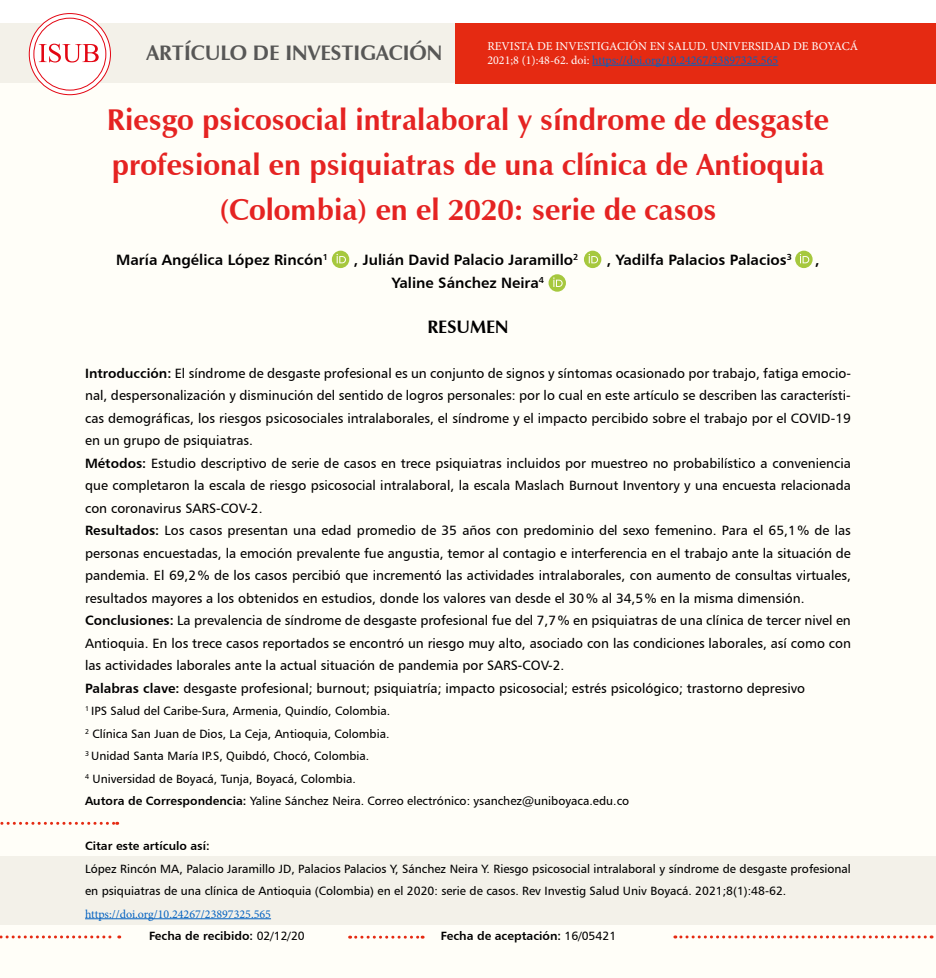
<style>
.page{position:relative;width:936px;height:978px;background:#fff}
.page>*{position:absolute;margin:0;border:0;box-sizing:border-box;transform-origin:0 0}
.t1{font:700 30px/45px "Zapf Humanist 601 BT";color:#e52322;text-align:center}
.t2{font:700 21px "Zapf Humanist 601 BT";color:#575756}
.t3{font:700 18px "Zapf Humanist 601 BT";color:#000}
.t4{font:15px "Humanist 777 BT Bold B";color:#000}
.t5{font:13.5px/22.5px "Humanist 777 BT Roman B";color:#000}
.t6{font:12px/22.5px "Humanist 777 BT Roman B";color:#000}
.t7{font:12px/14.4px "Minion Pro";color:#fff}
.t8{font:12px "Humanist 777 BT Bold B";color:#000}
.t9{font:12px "Minion Pro";color:#0563c1}
.s1{color:#0563c1}
.s2{font-family:"Humanist 777 BT Bold B"}
.s3{font-family:"Humanist 777 BT Roman B"}
</style>
<div class="page">
<div style="left:0;top:67px;width:935px;height:911px;background:#fffef8"></div>
<div style="left:455px;top:24px;width:480px;height:60px;background:#e52a12"></div>
<div style="left:0;top:24px;width:455px;height:59px;background:#f3f1e9"></div>
<svg style="left:29px;top:13px;width:82px;height:82px"></svg>
<svg style="left:0;top:935px;width:120px;height:3px"></svg>
<svg style="left:674px;top:935px;width:258px;height:3px"></svg>
<svg style="left:349px;top:936px;width:74px;height:3px"></svg>
<div style="left:0;top:857px;width:935px;height:68px;background:#f3f1e9"></div>
<hr style="left:592px;top:65px;width:186px;height:1px;background:#0563c1">
<svg style="left:0;top:822px;width:118px;height:3px"></svg>
<hr style="left:85px;top:918px;width:186px;height:1px;background:#0563c1">
<svg style="left:332px;top:251px;width:17px;height:17px"></svg>
<svg style="left:584px;top:251px;width:17px;height:17px"></svg>
<svg style="left:795px;top:251px;width:17px;height:17px"></svg>
<svg style="left:548px;top:274px;width:18px;height:18px"></svg>
<h2 class="t2" style="left:146px;top:40px;width:297px">ARTÍCULO DE INVESTIGACIÓN</h2>
<p class="t7" style="left:487px;top:39px;width:372px">REVISTA DE INVESTIGACIÓN EN SALUD. UNIVERSIDAD DE BOYACÁ<br>2021;8 (1):48-62. doi: <span class="s1">https://doi.org/10.24267/23897325.565</span></p>
<h1 class="t1" style="left:107px;top:97px;width:723px">Riesgo psicosocial intralaboral y síndrome de desgaste profesional en psiquiatras de una clínica de Antioquia (Colombia) en el 2020: serie de casos</h1>
<p class="t4" style="left:116px;top:250px;width:213px">María Angélica López Rincón<sup>1</sup></p>
<p class="t4" style="left:354px;top:250px;width:226px">, Julián David Palacio Jaramillo<sup>2</sup></p>
<p class="t4" style="left:606px;top:250px;width:187px">, Yadilfa Palacios Palacios<sup>3</sup></p>
<p class="t4" style="left:815px;top:250px;width:6px">,</p>
<p class="t4" style="left:392px;top:273px;width:154px">Yaline Sánchez Neira<sup>4</sup></p>
<h3 class="t3" style="left:427px;top:315px;width:83px">RESUMEN</h3>
<p class="t5" style="left:85px;top:361px;width:767px"><span class="s2">Introducción:</span> El síndrome de desgaste profesional es un conjunto de signos y síntomas ocasionado por trabajo, fatiga emocio&shy;nal, despersonalización y disminución del sentido de logros personales: por lo cual en este artículo se describen las característi&shy;cas demográficas, los riesgos psicosociales intralaborales, el síndrome y el impacto percibido sobre el trabajo por el COVID-19 en un grupo de psiquiatras.<br><span class="s2">Métodos:</span> Estudio descriptivo de serie de casos en trece psiquiatras incluidos por muestreo no probabilístico a conveniencia que completaron la escala de riesgo psicosocial intralaboral, la escala Maslach Burnout Inventory y una encuesta relacionada con coronavirus SARS-COV-2.<br><span class="s2">Resultados:</span> Los casos presentan una edad promedio de 35 años con predominio del sexo femenino. Para el 65,1% de las personas encuestadas, la emoción prevalente fue angustia, temor al contagio e interferencia en el trabajo ante la situación de pandemia. El 69,2% de los casos percibió que incrementó las actividades intralaborales, con aumento de consultas virtuales, resultados mayores a los obtenidos en estudios, donde los valores van desde el 30% al 34,5% en la misma dimensión.<br><span class="s2">Conclusiones:</span> La prevalencia de síndrome de desgaste profesional fue del 7,7% en psiquiatras de una clínica de tercer nivel en Antioquia. En los trece casos reportados se encontró un riesgo muy alto, asociado con las condiciones laborales, así como con las actividades laborales ante la actual situación de pandemia por SARS-COV-2.<br><span class="s2">Palabras clave:</span> desgaste profesional; burnout; psiquiatría; impacto psicosocial; estrés psicológico; trastorno depresivo</p>
<p class="t6" style="left:85px;top:699px;width:545px"><sup>1</sup> IPS Salud del Caribe-Sura, Armenia, Quindío, Colombia.<br><sup>2</sup> Clínica San Juan de Dios, La Ceja, Antioquia, Colombia.<br><sup>3</sup> Unidad Santa María IP.S, Quibdó, Chocó, Colombia.<br><sup>4</sup> Universidad de Boyacá, Tunja, Boyacá, Colombia.<br><span class="s2">Autora de Correspondencia:</span> Yaline Sánchez Neira. Correo electrónico: ysanchez@uniboyaca.edu.co</p>
<p class="t8" style="left:85px;top:838px;width:126px">Citar este artículo así:</p>
<p class="t6" style="left:85px;top:857px;width:767px">López Rincón MA, Palacio Jaramillo JD, Palacios Palacios Y, Sánchez Neira Y. Riesgo psicosocial intralaboral y síndrome de desgaste profesional en psiquiatras de una clínica de Antioquia (Colombia) en el 2020: serie de casos. Rev Investig Salud Univ Boyacá. 2021;8(1):48-62.</p>
<p class="t9" style="left:85px;top:906px;width:187px">https://doi.org/10.24267/23897325.565</p>
<p class="t8" style="left:149px;top:928px;width:157px">Fecha de recibido: <span class="s3">02/12/20</span></p>
<p class="t8" style="left:441px;top:928px;width:177px">Fecha de aceptación: <span class="s3">16/05421</span></p>
</div>
